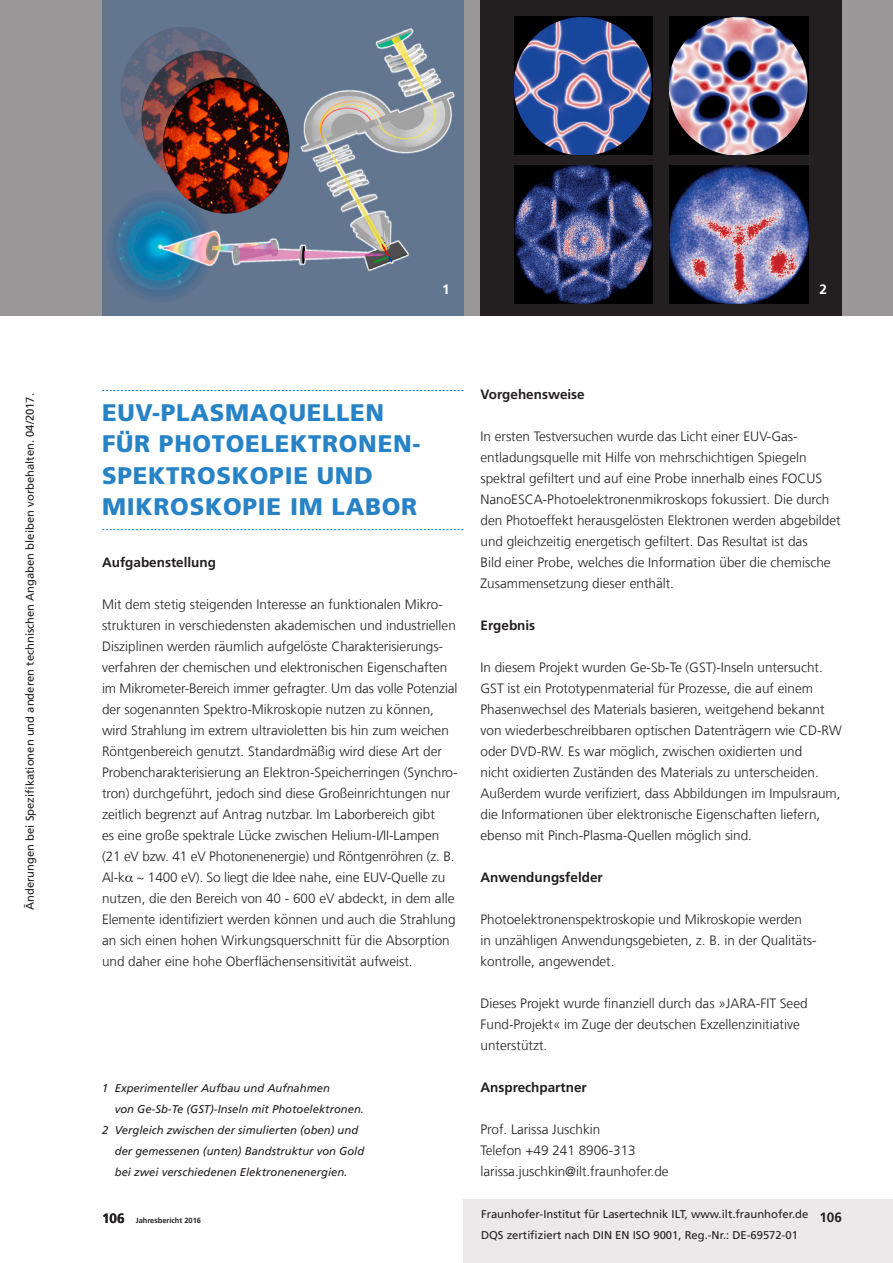
<style>
.page{position:relative;width:893px;height:1263px;background:#fff}
.page>*{position:absolute;margin:0;border:0;box-sizing:border-box;transform-origin:0 0}
.t1{font:900 24px/31.5px "Frutiger LT Com";letter-spacing:.03em;color:#2783c5}
.t2{font:300 13.5px/21px "Frutiger LT Com";color:#231f20}
.t3{font:700 13.5px "Frutiger LT Com";color:#231f20}
.t4{font:700 13.5px "Frutiger LT Com";color:#fff}
.t5{font:italic 11.25px "Frutiger LT Com";color:#231f20}
.t6{font:11.25px/21px "Frutiger LT Com";color:#231f20}
.t7{font:700 7.5px "Frutiger LT Com";color:#231f20}
.s1{font-size:13.5px}
</style>
<div class="page">
<div style="left:463px;top:1199px;width:430px;height:64px;background:#ece9ea"></div>
<div style="left:0;top:0;width:893px;height:315px;background:#999798"></div>
<img style="left:102px;top:0;width:361px;height:315px">
<svg style="left:102px;top:390px;width:361px;height:1px"></svg>
<svg style="left:102px;top:529px;width:361px;height:1px"></svg>
<div style="left:480px;top:0;width:362px;height:315px;background:#231f20"></div>
<img style="left:514px;top:16px;width:139px;height:139px">
<img style="left:514px;top:165px;width:139px;height:138px">
<img style="left:670px;top:16px;width:138px;height:139px">
<img style="left:670px;top:165px;width:138px;height:139px">
<p class="t6" style="left:20px;top:910px;width:518px;rotate:-90deg">Änderungen bei Spezifikationen und anderen technischen Angaben bleiben vorbehalten. 04/2017.</p>
<p class="t4" style="left:435px;top:282px;width:16px">11</p>
<p class="t4" style="left:819px;top:282px;width:9px">2</p>
<h1 class="t1" style="left:102px;top:397px;width:320px">EUV-PLASMAQUELLEN<br>FÜR PHOTOELEKTRONEN-<br>SPEKTROSKOPIE UND<br>MIKROSKOPIE IM LABOR</h1>
<p class="t3" style="left:102px;top:554px;width:116px">Aufgabenstellung</p>
<p class="t2" style="left:102px;top:594px;width:357px">Mit dem stetig steigenden Interesse an funktionalen Mikro&shy;strukturen in verschiedensten akademischen und industriellen Disziplinen werden räumlich aufgelöste Charakterisierungs&shy;verfahren der chemischen und elektronischen Eigenschaften im Mikrometer-Bereich immer gefragter. Um das volle Potenzial der sogenannten Spektro-Mikroskopie nutzen zu können, wird Strahlung im extrem ultravioletten bis hin zum weichen Röntgenbereich genutzt. Standardmäßig wird diese Art der Probencharakterisierung an Elektron-Speicherringen (Synchro&shy;tron) durchgeführt, jedoch sind diese Großeinrichtungen nur zeitlich begrenzt auf Antrag nutzbar. Im Laborbereich gibt<br>es eine große spektrale Lücke zwischen Helium-I/II-Lampen (21 eV bzw. 41 eV Photonenenergie) und Röntgenröhren (z. B.<br>Al-k ~ 1400 eV). So liegt die Idee nahe, eine EUV-Quelle zu nutzen, die den Bereich von 40 - 600 eV abdeckt, in dem alle Elemente identifiziert werden können und auch die Strahlung an sich einen hohen Wirkungsquerschnitt für die Absorption und daher eine hohe Oberflächensensitivität aufweist.</p>
<p class="t5" style="left:102px;top:1082px;width:229px">1 Experimenteller Aufbau und Aufnahmen</p>
<p class="t5" style="left:115px;top:1103px;width:251px">von Ge-Sb-Te (GST)-Inseln mit Photoelektronen.</p>
<p class="t5" style="left:102px;top:1124px;width:258px">2 Vergleich zwischen der simulierten (oben) und</p>
<p class="t5" style="left:115px;top:1145px;width:251px">der gemessenen (unten) Bandstruktur von Gold</p>
<p class="t5" style="left:115px;top:1166px;width:234px">bei zwei verschiedenen Elektronenenergien.</p>
<p class="t3" style="left:480px;top:387px;width:106px">Vorgehensweise</p>
<p class="t2" style="left:480px;top:426px;width:362px">In ersten Testversuchen wurde das Licht einer EUV-Gas&shy;entladungsquelle mit Hilfe von mehrschichtigen Spiegeln spektral gefiltert und auf eine Probe innerhalb eines FOCUS NanoESCA-Photoelektronenmikroskops fokussiert. Die durch den Photoeffekt herausgelösten Elektronen werden abgebildet und gleichzeitig energetisch gefiltert. Das Resultat ist das<br>Bild einer Probe, welches die Information über die chemische Zusammensetzung dieser enthält.</p>
<p class="t3" style="left:480px;top:618px;width:56px">Ergebnis</p>
<p class="t2" style="left:480px;top:657px;width:363px">In diesem Projekt wurden Ge-Sb-Te (GST)-Inseln untersucht.<br>GST ist ein Prototypenmaterial für Prozesse, die auf einem Phasenwechsel des Materials basieren, weitgehend bekannt von wiederbeschreibbaren optischen Datenträgern wie CD-RW oder DVD-RW. Es war möglich, zwischen oxidierten und<br>nicht oxidierten Zuständen des Materials zu unterscheiden.<br>Außerdem wurde verifiziert, dass Abbildungen im Impulsraum, die Informationen über elektronische Eigenschaften liefern, ebenso mit Pinch-Plasma-Quellen möglich sind.</p>
<p class="t3" style="left:480px;top:870px;width:124px">Anwendungsfelder</p>
<p class="t2" style="left:480px;top:909px;width:338px">Photoelektronenspektroskopie und Mikroskopie werden<br>in unzähligen Anwendungsgebieten, z. B. in der Qualitäts&shy;kontrolle, angewendet.</p>
<p class="t2" style="left:480px;top:993px;width:329px">Dieses Projekt wurde finanziell durch das »JARA-FIT Seed<br>Fund-Projekt« im Zuge der deutschen Exzellenzinitiative unterstützt.</p>
<p class="t3" style="left:480px;top:1080px;width:108px">Ansprechpartner</p>
<p class="t2" style="left:480px;top:1119px;width:190px">Prof. Larissa Juschkin<br>Telefon +49 241 8906-313 larissa.juschkin@ilt.fraunhofer.de</p>
<p class="t7" style="left:102px;top:1216px;width:101px"><span class="s1">106</span> Jahresbericht 2016</p>
<p class="t6" style="left:481px;top:1204px;width:329px">Fraunhofer-Institut für Lasertechnik ILT, www.ilt.fraunhofer.de<br>DQS zertifiziert nach DIN EN ISO 9001, Reg.-Nr.: DE-69572-01</p>
<p class="t3" style="left:819px;top:1209px;width:24px">106</p>
</div>
